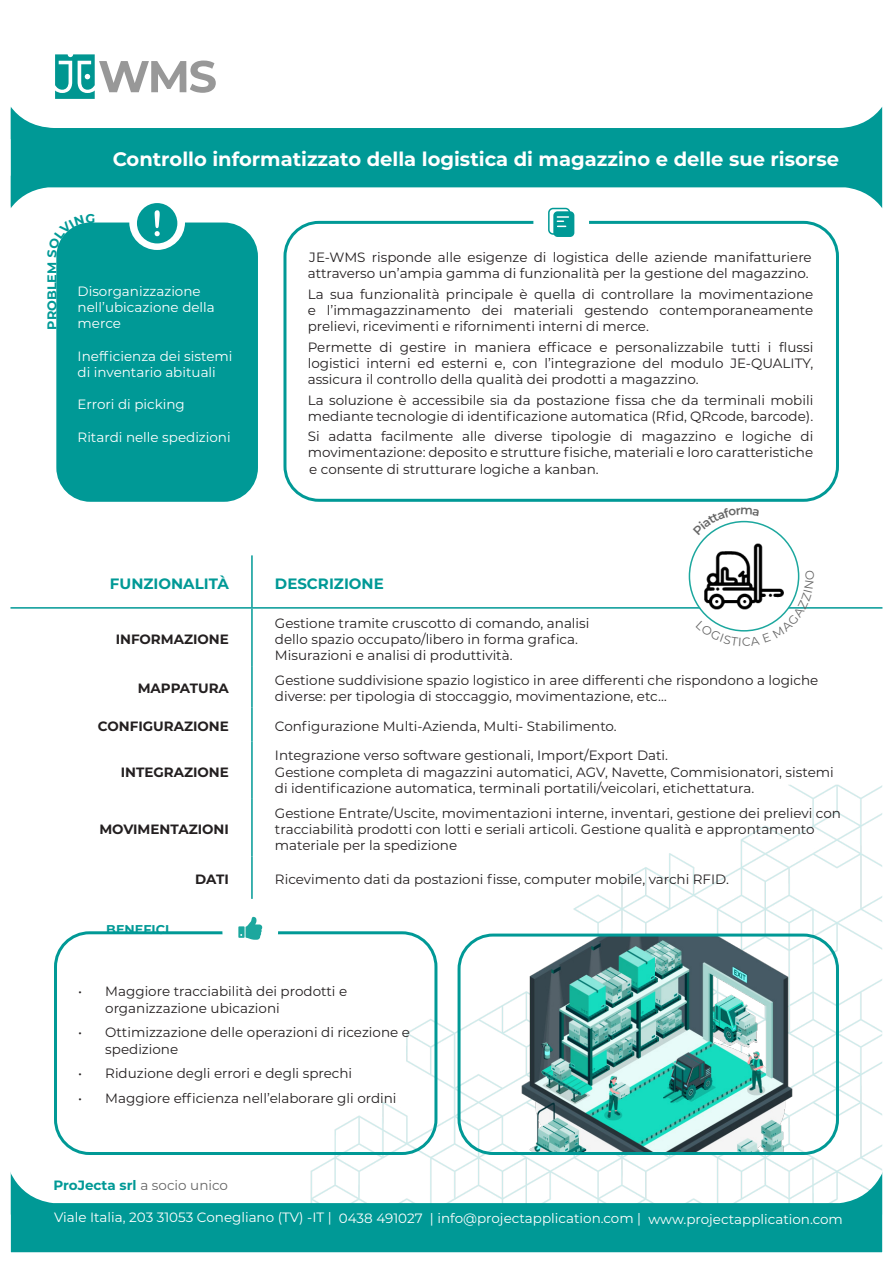
<style>
.page{position:relative;width:893px;height:1263px;background:#fff}
.page>*{position:absolute;margin:0;border:0;box-sizing:border-box;transform-origin:0 0}
.t1{font:700 19.5px "Montserrat";color:#fff}
.t2{font:700 15px "Montserrat";color:#009996}
.t3{font:13.5px/16.2px "Montserrat";color:#231f20}
.t4{font:13.5px/16.2px "Montserrat";color:#fff}
.t5{font:700 13.5px "Montserrat";color:#231f20}
.t6{font:700 13.5px "Montserrat";color:#009996}
.t7{font:700 12.75px "Montserrat";color:#009996}
.s1{font-weight:400;color:#666}
</style>
<div class="page">
<img style="left:334px;top:784px;width:548px;height:373px">
<svg style="left:11px;top:1157px;width:871px;height:95px;fill:#009996"></svg>
<svg style="left:11px;top:107px;width:871px;height:101px;fill:#009996"></svg>
<hr style="left:251px;top:609px;width:2px;height:57px;background:#009996">
<hr style="left:251px;top:666px;width:2px;height:41px;background:#009996">
<hr style="left:251px;top:707px;width:2px;height:34px;background:#009996">
<hr style="left:251px;top:741px;width:2px;height:58px;background:#009996">
<hr style="left:251px;top:799px;width:2px;height:57px;background:#009996">
<hr style="left:251px;top:856px;width:2px;height:43px;background:#009996">
<hr style="left:251px;top:555px;width:2px;height:52px;background:#009996">
<hr style="left:0;top:607px;width:252px;height:2px;background:#009996">
<hr style="left:252px;top:607px;width:638px;height:2px;background:#009996">
<div style="left:56px;top:222px;width:202px;height:280px;background:#009996;border-radius:34px"></div>
<div style="left:283px;top:221px;width:556px;height:281px;border:3px solid #009996;border-radius:34px"></div>
<div style="left:129px;top:195px;width:56px;height:55px;background:#fff;border-radius:50%"></div>
<div style="left:533px;top:195px;width:56px;height:55px;background:#fff;border-radius:50%"></div>
<div style="left:548px;top:208px;width:22px;height:27px;border:2px solid #009996;border-radius:4px"></div>
<div style="left:553px;top:211px;width:21px;height:26px;background:#009996;border-radius:4px"></div>
<svg style="left:557px;top:216px;width:11px;height:11px"></svg>
<img style="left:698px;top:530px;width:91px;height:29px">
<div style="left:54px;top:931px;width:383px;height:224px;border:3px solid #009996;border-radius:34px"></div>
<div style="left:222px;top:903px;width:56px;height:56px;background:#fff;border-radius:50%"></div>
<svg style="left:238px;top:917px;width:24px;height:23px"></svg>
<img style="left:505px;top:937px;width:304px;height:214px">
<div style="left:458px;top:933px;width:381px;height:222px;border:3px solid #009996;border-radius:34px"></div>
<div style="left:137px;top:203px;width:40px;height:40px;background:#009996;border-radius:50%"></div>
<svg style="left:155px;top:210px;width:5px;height:26px"></svg>
<svg style="left:10px;top:54px;width:206px;height:86px"></svg>
<svg style="left:10px;top:175px;width:74px;height:83px"></svg>
<svg style="left:696px;top:559px;width:118px;height:73px"></svg>
<svg style="left:698px;top:520px;width:61px;height:15px"></svg>
<p class="t7" style="left:43px;top:330px;width:69px;rotate:-90deg">PROBLEM</p>
<p class="t7" style="left:86px;top:210px;width:11px">G</p>
<p class="t1" style="left:113px;top:145px;width:728px">Controllo informatizzato della logistica di magazzino e delle sue risorse</p>
<p class="t4" style="left:78px;top:282px;width:139px">Disorganizzazione nell’ubicazione della merce</p>
<p class="t4" style="left:78px;top:347px;width:156px">Inefficienza dei sistemi di inventario abituali</p>
<p class="t4" style="left:78px;top:396px;width:109px">Errori di picking</p>
<p class="t4" style="left:78px;top:428px;width:155px">Ritardi nelle spedizioni</p>
<p class="t3" style="left:308px;top:249px;width:506px">JE-WMS risponde alle esigenze di logistica delle aziende manifatturiere attraverso un’ampia gamma di funzionalità per la gestione del magazzino.</p>
<p class="t3" style="left:308px;top:285px;width:507px;text-align:justify">La sua funzionalità principale è quella di controllare la movimentazione e l’immagazzinamento dei materiali gestendo contemporaneamente prelievi, ricevimenti e rifornimenti interni di merce.</p>
<p class="t3" style="left:308px;top:338px;width:507px;text-align:justify">Permette di gestire in maniera efficace e personalizzabile tutti i flussi logistici interni ed esterni e, con l’integrazione del modulo JE-QUALITY, assicura il controllo della qualità dei prodotti a magazzino.</p>
<p class="t3" style="left:308px;top:391px;width:507px">La soluzione è accessibile sia da postazione fissa che da terminali mobili mediante tecnologie di identificazione automatica (Rfid, QRcode, barcode).</p>
<p class="t3" style="left:308px;top:428px;width:507px;text-align:justify">Si adatta facilmente alle diverse tipologie di magazzino e logiche di movimentazione: deposito e strutture fisiche, materiali e loro caratteristiche e consente di strutturare logiche a kanban.</p>
<p class="t2" style="left:110px;top:572px;width:120px">FUNZIONALITÀ</p>
<p class="t2" style="left:275px;top:572px;width:110px">DESCRIZIONE</p>
<p class="t5" style="left:116px;top:629px;width:115px">INFORMAZIONE</p>
<p class="t3" style="left:275px;top:614px;width:316px">Gestione tramite cruscotto di comando, analisi dello spazio occupato/libero in forma grafica.<br>Misurazioni e analisi di produttività.</p>
<p class="t5" style="left:138px;top:679px;width:93px">MAPPATURA</p>
<p class="t3" style="left:275px;top:672px;width:545px">Gestione suddivisione spazio logistico in aree differenti che rispondono a logiche diverse: per tipologia di stoccaggio, movimentazione, etc…</p>
<p class="t5" style="left:98px;top:716px;width:133px">CONFIGURAZIONE</p>
<p class="t3" style="left:275px;top:717px;width:343px">Configurazione Multi-Azienda, Multi- Stabilimento.</p>
<p class="t5" style="left:121px;top:762px;width:110px">INTEGRAZIONE</p>
<p class="t3" style="left:275px;top:747px;width:395px">Integrazione verso software gestionali, Import/Export Dati.</p>
<p class="t3" style="left:275px;top:763px;width:560px">Gestione completa di magazzini automatici, AGV, Navette, Commisionatori, sistemi di identificazione automatica, terminali portatili/veicolari, etichettatura.</p>
<p class="t5" style="left:99px;top:820px;width:131px">MOVIMENTAZIONI</p>
<p class="t3" style="left:275px;top:804px;width:568px">Gestione Entrate/Uscite, movimentazioni interne, inventari, gestione dei prelievi con tracciabilità prodotti con lotti e seriali articoli. Gestione qualità e approntamento materiale per la spedizione</p>
<p class="t7" style="left:106px;top:920px;width:65px">BENEFICI</p>
<p class="t5" style="left:195px;top:870px;width:35px">DATI</p>
<p class="t3" style="left:275px;top:871px;width:455px">Ricevimento dati da postazioni fisse, computer mobile, varchi RFID.</p>
<p class="t3" style="left:105px;top:983px;width:243px;text-indent:-27px">• Maggiore tracciabilità dei prodotti e organizzazione ubicazioni</p>
<p class="t3" style="left:105px;top:1024px;width:306px;text-indent:-27px">• Ottimizzazione delle operazioni di ricezione e spedizione</p>
<p class="t3" style="left:78px;top:1065px;width:275px">• Riduzione degli errori e degli sprechi</p>
<p class="t3" style="left:78px;top:1089px;width:320px">• Maggiore efficienza nell’elaborare gli ordini</p>
<p class="t6" style="left:53px;top:1175px;width:176px">ProJecta srl <span class="s1">a socio unico</span></p>
<p class="t4" style="left:54px;top:1209px;width:790px">Viale Italia, 203 31053 Conegliano (TV) -IT | 0438 491027 | info@projectapplication.com | www.projectapplication.com</p>
</div>
